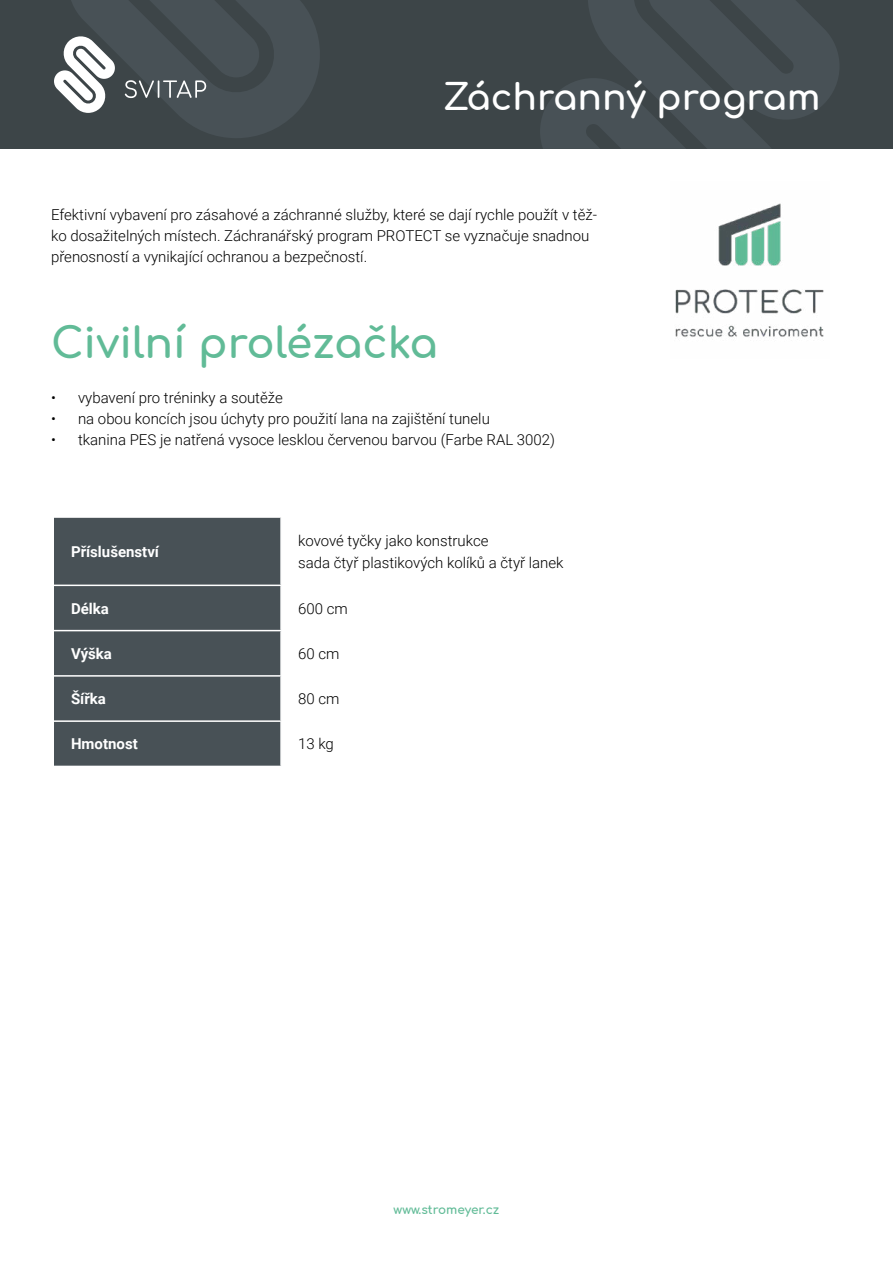
<style>
.page{position:relative;width:893px;height:1263px;background:#fff}
.page>*{position:absolute;margin:0;border:0;box-sizing:border-box;transform-origin:0 0}
.Název_produktu{font:700 42px "Comfortaa";color:#61bb97}
.t1{font:700 36px "Comfortaa";color:#fff}
.Tabulka__text{font:300 15px/21px "Roboto";color:#000}
.Tabulka__záhlaví{font:700 15px "Roboto";color:#fff}
.t2{font:700 12px "Comfortaa";color:#61bb97}
</style>
<div class="page">
<div style="left:0;top:0;width:893px;height:149px;background:#3d4548"></div>
<svg style="left:540px;top:0;width:299px;height:149px"></svg>
<div style="left:54px;top:518px;width:226px;height:248px;background:#485156"></div>
<hr style="left:54px;top:585px;width:228px;height:1px;background:#fff">
<hr style="left:54px;top:630px;width:228px;height:1px;background:#fff">
<hr style="left:54px;top:675px;width:228px;height:2px;background:#fff">
<hr style="left:54px;top:720px;width:228px;height:2px;background:#fff">
<svg style="left:54px;top:0;width:266px;height:138px"></svg>
<img style="left:675px;top:203px;width:149px;height:137px">
<h2 class="t1" style="left:443px;top:64px;width:379px">Záchranný program</h2>
<p class="Tabulka__text" style="left:51px;top:203px;width:548px">Efektivní vybavení pro zásahové a záchranné služby, které se dají rychle použít v těž&shy;ko dosažitelných místech. Záchranářský program PROTECT se vyznačuje snadnou přenosností a vynikající ochranou a bezpečností.</p>
<p class="Název_produktu" style="left:51px;top:304px;width:388px">Civilní prolézačka</p>
<p class="Tabulka__text" style="left:51px;top:386px;width:233px">• vybavení pro tréninky a soutěže</p>
<p class="Tabulka__text" style="left:51px;top:407px;width:440px">• na obou koncích jsou úchyty pro použití lana na zajištění tunelu</p>
<p class="Tabulka__text" style="left:51px;top:428px;width:505px">• tkanina PES je natřená vysoce lesklou červenou barvou (Farbe RAL 3002)</p>
<p class="Tabulka__záhlaví" style="left:71px;top:541px;width:90px">Příslušenství</p>
<p class="Tabulka__text" style="left:298px;top:530px;width:192px">kovové tyčky jako konstrukce</p>
<p class="Tabulka__text" style="left:298px;top:552px;width:267px">sada čtyř plastikových kolíků a čtyř lanek</p>
<p class="Tabulka__záhlaví" style="left:71px;top:598px;width:39px">Délka</p>
<p class="Tabulka__text" style="left:298px;top:597px;width:51px">600 cm</p>
<p class="Tabulka__záhlaví" style="left:71px;top:643px;width:43px">Výška</p>
<p class="Tabulka__text" style="left:298px;top:642px;width:43px">60 cm</p>
<p class="Tabulka__záhlaví" style="left:71px;top:688px;width:36px">Šířka</p>
<p class="Tabulka__text" style="left:298px;top:688px;width:43px">80 cm</p>
<p class="Tabulka__záhlaví" style="left:71px;top:733px;width:68px">Hmotnost</p>
<p class="Tabulka__text" style="left:298px;top:733px;width:37px">13 kg</p>
<p class="t2" style="left:394px;top:1198px;width:107px">www.stromeyer.cz</p>
</div>
